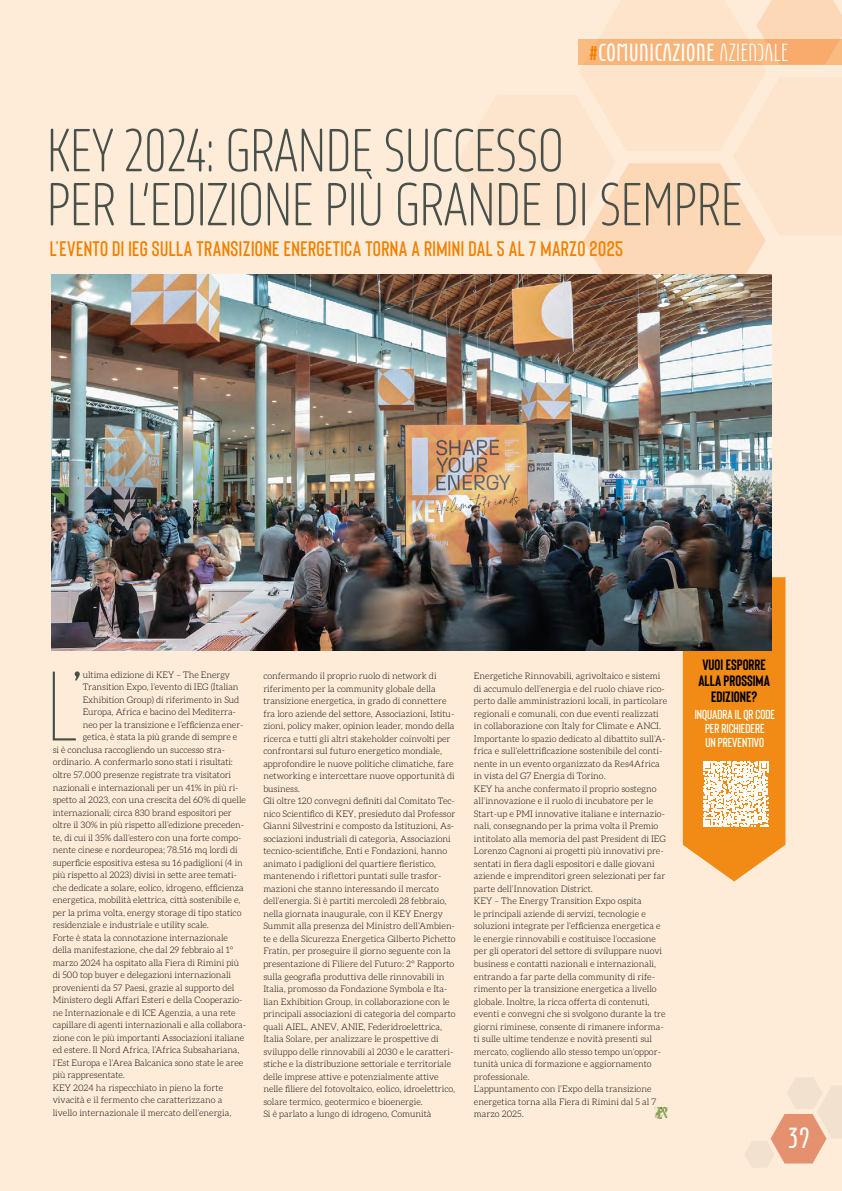
<style>
.page{position:relative;width:842px;height:1191px;background:#feebd8}
.page>*{position:absolute;margin:0;border:0;box-sizing:border-box;transform-origin:0 0}
.t1{font:300 98.3px "Bison";color:#48504a}
.t2{font:200 56px/54px "October Compressed TL";color:#48504a}
.t3{font:28.2px "Eunomia";color:#fff}
.t4{font:24px "Eunomia";color:#fff}
.t5{font:600 21px "Bison";letter-spacing:.02em;color:#f08100}
.t6{font:700 15px/16px "Bison";color:#000;text-align:center}
.t7{font:600 13px/14px "Bison";color:#fff;text-align:center}
.t8{font:300 9px/12.5px "Aleo";color:#000}
.s1{font-family:"Bison";font-weight:700;font-size:20px;color:#f08100}
.s2{font-weight:300}
</style>
<div class="page">
<svg style="left:745px;top:1078px;width:97px;height:89px"></svg>
<svg style="left:458px;top:0;width:384px;height:318px"></svg>
<div style="left:578px;top:39px;width:264px;height:26px;background:#f9b579"></div>
<img style="left:51px;top:274px;width:720px;height:377px">
<svg style="left:654px;top:1107px;width:14px;height:11px"></svg>
<svg style="left:683px;top:577px;width:102px;height:304px;background:#cd8d43"></svg>
<h3 class="t4" style="left:589px;top:44px;width:201px"><span class="s1">#</span>COMUNICAZIONE <span class="s2">AZIENDALE</span></h3>
<h2 class="t2" style="left:47px;top:124px;width:697px">KEY 2024: GRANDE SUCCESSO<br>PER L’EDIZIONE PIÙ GRANDE DI SEMPRE</h2>
<h3 class="t5" style="left:50px;top:236px;width:575px">L’EVENTO DI IEG SULLA TRANSIZIONE ENERGETICA TORNA A RIMINI DAL 5 AL 7 MARZO 2025</h3>
<h1 class="t1" style="left:49px;top:646px;width:36px">L’</h1>
<p class="t8" style="left:83px;top:668px;width:149px">ultima edizione di KEY – The Energy</p>
<p class="t8" style="left:83px;top:681px;width:157px">Transition Expo, l’evento di IEG (Italian</p>
<p class="t8" style="left:83px;top:693px;width:158px">Exhibition Group) di riferimento in Sud</p>
<p class="t8" style="left:83px;top:706px;width:155px">Europa, Africa e bacino del Mediterra-</p>
<p class="t8" style="left:83px;top:718px;width:162px">neo per la transizione e l’efficienza ener-</p>
<p class="t8" style="left:83px;top:731px;width:156px">getica, è stata la più grande di sempre e</p>
<p class="t8" style="left:53px;top:743px;width:174px">si è conclusa raccogliendo un successo stra-</p>
<p class="t8" style="left:53px;top:756px;width:182px">ordinario. A confermarlo sono stati i risultati:</p>
<p class="t8" style="left:53px;top:768px;width:180px">oltre 57.000 presenze registrate tra visitatori</p>
<p class="t8" style="left:53px;top:781px;width:187px">nazionali e internazionali per un 41% in più ri-</p>
<p class="t8" style="left:53px;top:793px;width:195px">spetto al 2023, con una crescita del 60% di quelle</p>
<p class="t8" style="left:53px;top:806px;width:181px">internazionali; circa 830 brand espositori per</p>
<p class="t8" style="left:53px;top:818px;width:193px">oltre il 30% in più rispetto all’edizione preceden-</p>
<p class="t8" style="left:53px;top:831px;width:190px">te, di cui il 35% dall’estero con una forte compo-</p>
<p class="t8" style="left:53px;top:843px;width:186px">nente cinese e nordeuropea; 78.516 mq lordi di</p>
<p class="t8" style="left:53px;top:856px;width:192px">superficie espositiva estesa su 16 padiglioni (4 in</p>
<p class="t8" style="left:53px;top:868px;width:186px">più rispetto al 2023) divisi in sette aree temati-</p>
<p class="t8" style="left:53px;top:881px;width:193px">che dedicate a solare, eolico, idrogeno, efficienza</p>
<p class="t8" style="left:53px;top:893px;width:189px">energetica, mobilità elettrica, città sostenibile e,</p>
<p class="t8" style="left:53px;top:906px;width:190px">per la prima volta, energy storage di tipo statico</p>
<p class="t8" style="left:53px;top:918px;width:158px">residenziale e industriale e utility scale.</p>
<p class="t8" style="left:53px;top:931px;width:177px">Forte è stata la connotazione internazionale</p>
<p class="t8" style="left:53px;top:943px;width:182px">della manifestazione, che dal 29 febbraio al 1°</p>
<p class="t8" style="left:53px;top:956px;width:188px">marzo 2024 ha ospitato alla Fiera di Rimini più</p>
<p class="t8" style="left:53px;top:968px;width:180px">di 500 top buyer e delegazioni internazionali</p>
<p class="t8" style="left:53px;top:981px;width:183px">provenienti da 57 Paesi, grazie al supporto del</p>
<p class="t8" style="left:53px;top:993px;width:191px">Ministero degli Affari Esteri e della Cooperazio-</p>
<p class="t8" style="left:53px;top:1006px;width:184px">ne Internazionale e di ICE Agenzia, a una rete</p>
<p class="t8" style="left:53px;top:1018px;width:195px">capillare di agenti internazionali e alla collabora-</p>
<p class="t8" style="left:53px;top:1031px;width:193px">zione con le più importanti Associazioni italiane</p>
<p class="t8" style="left:53px;top:1043px;width:188px">ed estere. Il Nord Africa, l’Africa Subsahariana,</p>
<p class="t8" style="left:53px;top:1056px;width:192px">l’Est Europa e l’Area Balcanica sono state le aree</p>
<p class="t8" style="left:53px;top:1068px;width:74px">più rappresentate.</p>
<p class="t8" style="left:53px;top:1081px;width:172px">KEY 2024 ha rispecchiato in pieno la forte</p>
<p class="t8" style="left:53px;top:1093px;width:171px">vivacità e il fermento che caratterizzano a</p>
<p class="t8" style="left:53px;top:1106px;width:180px">livello internazionale il mercato dell’energia,</p>
<p class="t8" style="left:263px;top:670px;width:194px">confermando il proprio ruolo di network di riferimento per la community globale della transizione energetica, in grado di connettere fra loro aziende del settore, Associazioni, Istitu&shy;zioni, policy maker, opinion leader, mondo della ricerca e tutti gli altri stakeholder coinvolti per confrontarsi sul futuro energetico mondiale, approfondire le nuove politiche climatiche, fare networking e intercettare nuove opportunità di business.<br>Gli oltre 120 convegni definiti dal Comitato Tec&shy;nico Scientifico di KEY, presieduto dal Professor Gianni Silvestrini e composto da Istituzioni, As&shy;sociazioni industriali di categoria, Associazioni tecnico-scientifiche, Enti e Fondazioni, hanno animato i padiglioni del quartiere fieristico, mantenendo i riflettori puntati sulle trasfor&shy;mazioni che stanno interessando il mercato dell’energia. Si è partiti mercoledì 28 febbraio, nella giornata inaugurale, con il KEY Energy Summit alla presenza del Ministro dell’Ambien&shy;te e della Sicurezza Energetica Gilberto Pichetto Fratin, per proseguire il giorno seguente con la presentazione di Filiere del Futuro: 2° Rapporto sulla geografia produttiva delle rinnovabili in Italia, promosso da Fondazione Symbola e Ita&shy;lian Exhibition Group, in collaborazione con le principali associazioni di categoria del comparto quali AIEL, ANEV, ANIE, Federidroelettrica, Italia Solare, per analizzare le prospettive di sviluppo delle rinnovabili al 2030 e le caratteri&shy;stiche e la distribuzione settoriale e territoriale delle imprese attive e potenzialmente attive nelle filiere del fotovoltaico, eolico, idroelettrico, solare termico, geotermico e bioenergie.<br>Si è parlato a lungo di idrogeno, Comunità</p>
<p class="t8" style="left:474px;top:670px;width:195px">Energetiche Rinnovabili, agrivoltaico e sistemi di accumulo dell’energia e del ruolo chiave rico&shy;perto dalle amministrazioni locali, in particolare regionali e comunali, con due eventi realizzati in collaborazione con Italy for Climate e ANCI.<br>Importante lo spazio dedicato al dibattito sull’A&shy;frica e sull’elettrificazione sostenibile del conti&shy;nente in un evento organizzato da Res4Africa in vista del G7 Energia di Torino.<br>KEY ha anche confermato il proprio sostegno all’innovazione e il ruolo di incubatore per le Start-up e PMI innovative italiane e internazio&shy;nali, consegnando per la prima volta il Premio intitolato alla memoria del past President di IEG Lorenzo Cagnoni ai progetti più innovativi pre&shy;sentati in fiera dagli espositori e dalle giovani aziende e imprenditori green selezionati per far parte dell’Innovation District.<br>KEY – The Energy Transition Expo ospita<br>le principali aziende di servizi, tecnologie e soluzioni integrate per l’efficienza energetica e le energie rinnovabili e costituisce l’occasione per gli operatori del settore di sviluppare nuovi business e contatti nazionali e internazionali, entrando a far parte della community di rife&shy;rimento per la transizione energetica a livello globale. Inoltre, la ricca offerta di contenuti, eventi e convegni che si svolgono durante la tre giorni riminese, consente di rimanere informa&shy;ti sulle ultime tendenze e novità presenti sul mercato, cogliendo allo stesso tempo un’oppor&shy;tunità unica di formazione e aggiornamento professionale.<br>L’appuntamento con l’Expo della transizione energetica torna alla Fiera di Rimini dal 5 al 7 marzo 2025.</p>
<h3 class="t6" style="left:698px;top:656px;width:73px">VUOI ESPORRE<br>ALLA PROSSIMA<br>EDIZIONE?</h3>
<h3 class="t7" style="left:695px;top:707px;width:82px">INQUADRA IL QR CODE<br>PER RICHIEDERE<br>UN PREVENTIVO</h3>
<h3 class="t3" style="left:787px;top:1126px;width:24px">39</h3>
</div>
